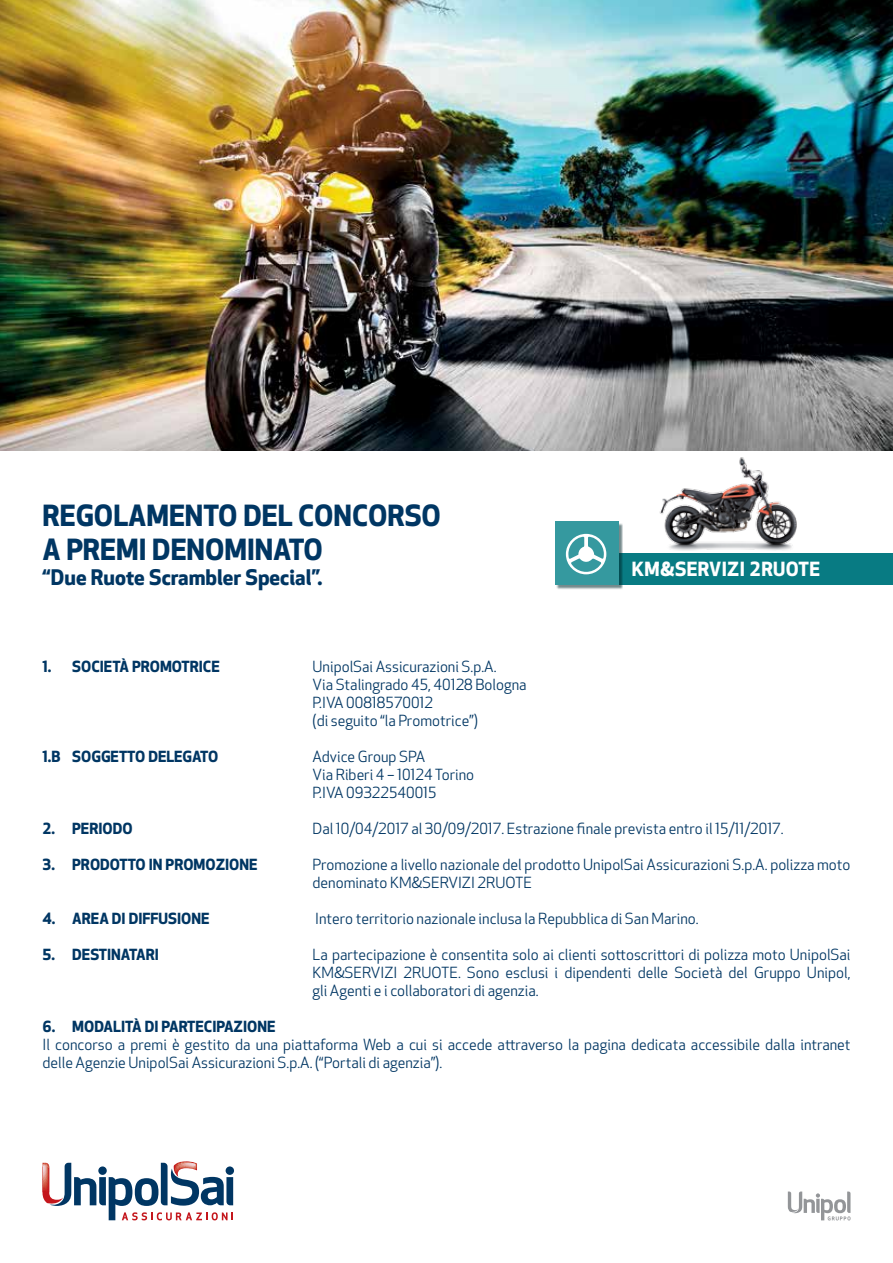
<style>
.page{position:relative;width:893px;height:1263px;background:#fff}
.page>*{position:absolute;margin:0;border:0;box-sizing:border-box;transform-origin:0 0}
.t1{font:700 28.5px/34.2px "Apex New";color:#003663}
.t2{font:700 21px "Apex New";color:#003663}
.t3{font:700 19.05px "Apex New";letter-spacing:.02em;color:#fff}
.t4{font:15px/18px "Apex New";color:#003663}
.t5{font:700 15px "Apex New";color:#003663}
</style>
<div class="page">
<img style="left:0;top:0;width:893px;height:451px">
<svg style="left:788px;top:1191px;width:62px;height:29px"></svg>
<svg style="left:43px;top:1161px;width:190px;height:59px"></svg>
<div style="left:611px;top:553px;width:282px;height:32px;background:#087b83"></div>
<div style="left:556px;top:523px;width:67px;height:67px;background:#00282c;opacity:.55"></div>
<div style="left:555px;top:522px;width:63px;height:63px;background:#35999f"></div>
<svg style="left:566px;top:534px;width:40px;height:40px"></svg>
<img style="left:659px;top:457px;width:138px;height:94px">
<h1 class="t1" style="left:43px;top:497px;width:400px">REGOLAMENTO del CONCORSO<br>A PREMI DENOMINATO</h1>
<h2 class="t2" style="left:43px;top:562px;width:281px">“Due Ruote Scrambler Special”.</h2>
<p class="t3" style="left:632px;top:555px;width:190px">KM&amp;SERVIZI 2RUOTE</p>
<p class="t5" style="left:43px;top:655px;width:179px">1. SOCIETà PROMOTRICE</p>
<p class="t4" style="left:313px;top:657px;width:216px">UnipolSai Assicurazioni S.p.A.<br>Via Stalingrado 45, 40128 Bologna<br>P.IVA 00818570012<br>(di seguito “la Promotrice”)</p>
<p class="t5" style="left:43px;top:745px;width:177px">1.B SOGGETTO DELEGATO</p>
<p class="t4" style="left:313px;top:747px;width:163px">Advice Group SPA<br>Via Riberi 4 – 10124 Torino<br>P.IVA 09322540015</p>
<p class="t5" style="left:43px;top:817px;width:92px">2. PERIODO</p>
<p class="t4" style="left:313px;top:819px;width:473px">Dal 10/04/2017 al 30/09/2017. Estrazione finale prevista entro il 15/11/2017.</p>
<p class="t5" style="left:43px;top:853px;width:217px">3. PRODOTTO IN PROMOZIONE</p>
<p class="t4" style="left:313px;top:855px;width:539px">Promozione a livello nazionale del prodotto UnipolSai Assicurazioni S.p.A. polizza moto denominato KM&amp;SERVIZI 2RUOTE</p>
<p class="t5" style="left:43px;top:907px;width:169px">4. AREA DI DIFFUSIONE</p>
<p class="t4" style="left:315px;top:909px;width:385px">Intero territorio nazionale inclusa la Repubblica di San Marino.</p>
<p class="t5" style="left:43px;top:943px;width:118px">5. DESTINATARI</p>
<p class="t4" style="left:313px;top:945px;width:539px;text-align:justify">La partecipazione è consentita solo ai clienti sottoscrittori di polizza moto UnipolSai KM&amp;SERVIZI 2RUOTE. Sono esclusi i dipendenti delle Società del Gruppo Unipol, gli Agenti e i collaboratori di agenzia.</p>
<p class="t5" style="left:43px;top:1015px;width:234px">6. MODALITà DI PARTECIPAZIONE</p>
<p class="t4" style="left:43px;top:1035px;width:809px">Il concorso a premi è gestito da una piattaforma Web a cui si accede attraverso la pagina dedicata accessibile dalla intranet delle Agenzie UnipolSai Assicurazioni S.p.A. (“Portali di agenzia”).</p>
</div>
